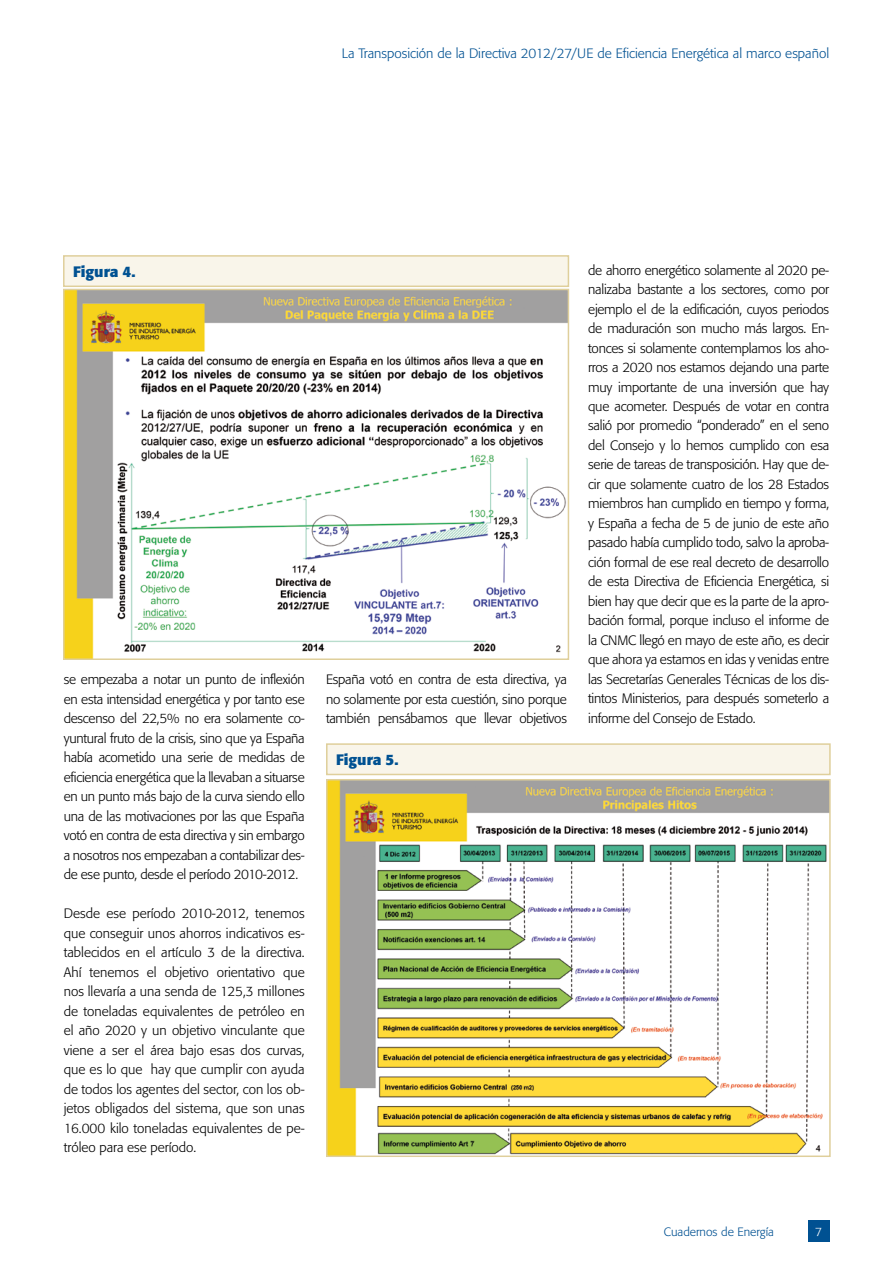
<style>
.page{position:relative;width:893px;height:1263px;background:#fff}
.page>*{position:absolute;margin:0;border:0;box-sizing:border-box;transform-origin:0 0}
.t1{font:700 15px "Formata";color:#005192}
.t2{font:300 13.5px/19.5px "Formata";letter-spacing:-.02em;color:#000;text-align:justify}
.t3{font:300 13.5px "Formata";color:#005192}
.t4{font:300 12px "Formata";color:#005192}
.t5{font:300 12px "Formata";color:#fff}
</style>
<div class="page">
<div style="left:808px;top:1220px;width:21px;height:22px;background:#005192"></div>
<div style="left:64px;top:256px;width:504px;height:30px;background:#f9f5ea"></div>
<div style="left:63px;top:255px;width:506px;height:32px;border:2px solid #dfcf9b"></div>
<div style="left:327px;top:744px;width:503px;height:30px;background:#f9f5ea"></div>
<div style="left:326px;top:743px;width:505px;height:32px;border:2px solid #dfcf9b"></div>
<img style="left:329px;top:782px;width:499px;height:372px">
<div style="left:326px;top:779px;width:505px;height:378px;border:2px solid #dfcf9b"></div>
<img style="left:66px;top:292px;width:500px;height:365px">
<div style="left:63px;top:289px;width:506px;height:371px;border:2px solid #dfcf9b"></div>
<p class="t3" style="left:342px;top:46px;width:489px">La Transposición de la Directiva 2012/27/UE de Eficiencia Energética al marco español</p>
<p class="t1" style="left:73px;top:262px;width:64px">Figura 4.</p>
<p class="t2" style="left:64px;top:670px;width:242px">se empezaba a notar un punto de inflexión en esta intensidad energética y por tanto ese descenso del 22,5% no era solamente co&shy;yuntural fruto de la crisis, sino que ya España había acometido una serie de medidas de eficiencia energética que la llevaban a situarse en un punto más bajo de la curva siendo ello una de las motivaciones por las que España votó en contra de esta directiva y sin embargo a nosotros nos empezaban a contabilizar des&shy;de ese punto, desde el período 2010-2012.</p>
<p class="t2" style="left:64px;top:904px;width:242px">Desde ese período 2010-2012, tenemos que conseguir unos ahorros indicativos es&shy;tablecidos en el artículo 3 de la directiva.<br>Ahí tenemos el objetivo orientativo que nos llevaría a una senda de 125,3 millones de toneladas equivalentes de petróleo en el año 2020 y un objetivo vinculante que viene a ser el área bajo esas dos curvas, que es lo que hay que cumplir con ayuda de todos los agentes del sector, con los ob&shy;jetos obligados del sistema, que son unas 16.000 kilo toneladas equivalentes de pe&shy;tróleo para ese período.</p>
<p class="t2" style="left:326px;top:670px;width:242px">España votó en contra de esta directiva, ya no solamente por esta cuestión, sino porque también pensábamos que llevar objetivos</p>
<p class="t1" style="left:336px;top:750px;width:64px">Figura 5.</p>
<p class="t2" style="left:588px;top:260px;width:242px">de ahorro energético solamente al 2020 pe&shy;nalizaba bastante a los sectores, como por ejemplo el de la edificación, cuyos periodos de maduración son mucho más largos. En&shy;tonces si solamente contemplamos los aho&shy;rros a 2020 nos estamos dejando una parte muy importante de una inversión que hay que acometer. Después de votar en contra salió por promedio “ponderado” en el seno del Consejo y lo hemos cumplido con esa serie de tareas de transposición. Hay que de&shy;cir que solamente cuatro de los 28 Estados miembros han cumplido en tiempo y forma, y España a fecha de 5 de junio de este año pasado había cumplido todo, salvo la aproba&shy;ción formal de ese real decreto de desarrollo de esta Directiva de Eficiencia Energética, si bien hay que decir que es la parte de la apro&shy;bación formal, porque incluso el informe de la CNMC llegó en mayo de este año, es decir que ahora ya estamos en idas y venidas entre las Secretarías Generales Técnicas de los dis&shy;tintos Ministerios, para después someterlo a informe del Consejo de Estado.</p>
<p class="t4" style="left:664px;top:1224px;width:112px">Cuadernos de Energía</p>
<p class="t5" style="left:815px;top:1224px;width:8px">7</p>
</div>
